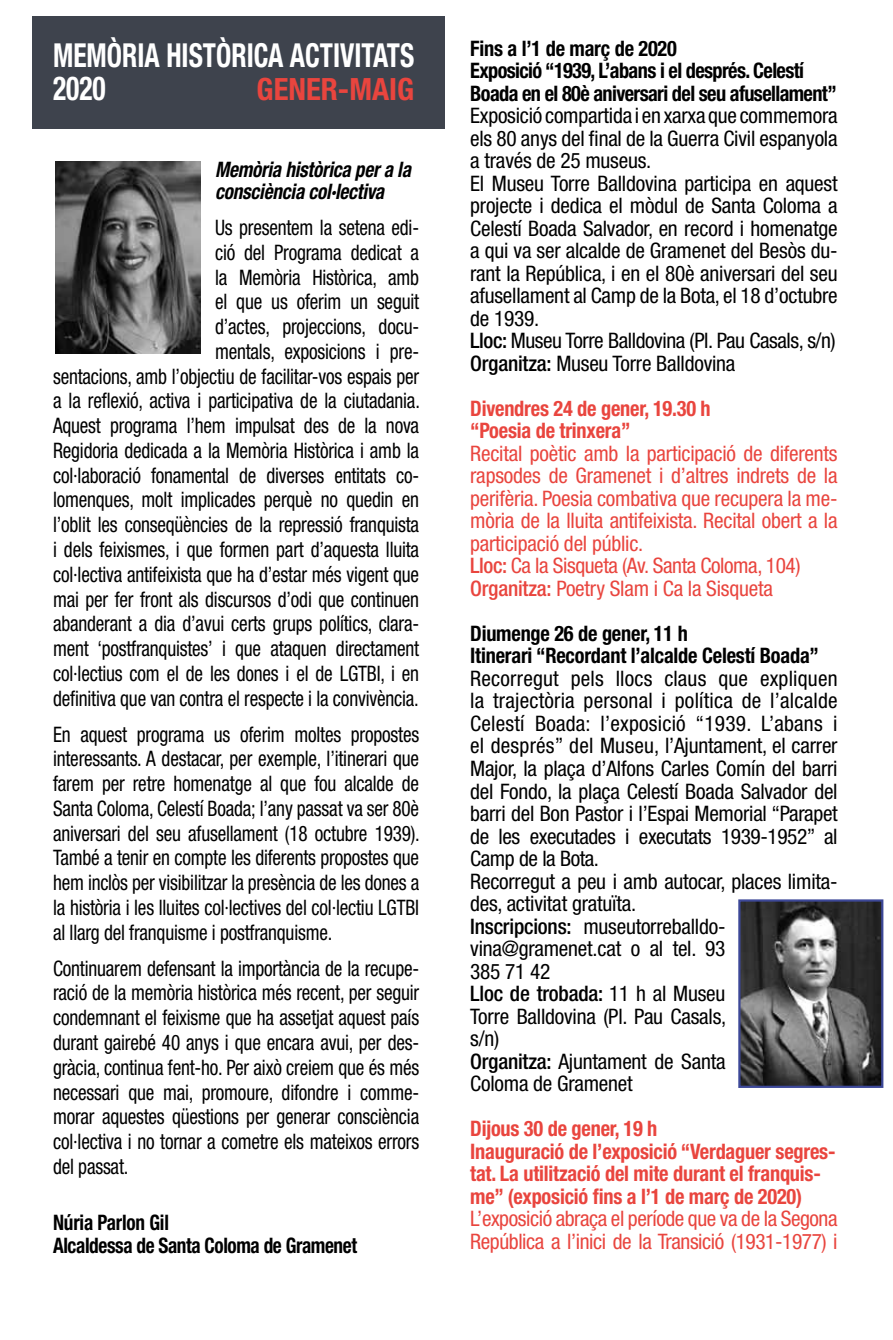
<style>
.page{position:relative;width:893px;height:1340px;background:#fff}
.page>*{position:absolute;margin:0;border:0;box-sizing:border-box;transform-origin:0 0}
.t1{font:700 condensed 33.07px/33.1px "Helvetica Neue LT Std";color:#fff;scale:.83 1}
.t2{font:700 condensed 30.6px "Helvetica Neue LT Std";color:#e9453e}
.t3{font:condensed 21.38px/24.8px "Helvetica Neue LT Std";letter-spacing:-.01em;color:#000;text-align:justify;scale:.9 1}
.t4{font:condensed 21.38px/22.5px "Helvetica Neue LT Std";letter-spacing:-.01em;color:#000}
.t5{font:condensed 21.38px/22.5px "Helvetica Neue LT Std";letter-spacing:-.01em;color:#e9453e}
.t6{font:700 condensed 21.38px/22.5px "Helvetica Neue LT Std";letter-spacing:-.01em;color:#e9453e;scale:.95 1}
.t7{font:700 condensed 21.38px/22.5px "Helvetica Neue LT Std";letter-spacing:-.02em;color:#000;scale:.95 1}
.t8{font:700 condensed 21.38px/22.5px "Helvetica Neue LT Std";letter-spacing:-.02em;color:#000;scale:.9 1}
.t9{font:italic 700 condensed 21.38px/22.5px "Helvetica Neue LT Std";letter-spacing:-.01em;color:#000;scale:.9 1}
.s1{font-weight:500}
</style>
<div class="page">
<div style="left:32px;top:16px;width:413px;height:112px;background:#3e434d"></div>
<img style="left:55px;top:161px;width:146px;height:193px">
<img style="left:741px;top:902px;width:139px;height:182px">
<div style="left:738px;top:899px;width:145px;height:188px;border:2px solid #3d4898"></div>
<h1 class="t1" style="left:53px;top:38px;width:437px">MEMÒRIA HISTÒRICA ACTIVITATS<br>2020</h1>
<h2 class="t2" style="left:257px;top:71px;width:159px">GENER-MAIG</h2>
<p class="t9" style="left:215px;top:158px;width:219px">Memòria històrica per a la consciència col·lectiva</p>
<p class="t3" style="left:53px;top:215px;width:409px;text-align:right">Us presentem la setena edi-<br>ció del Programa dedicat a<br>la Memòria Històrica, amb<br>el que us oferim un seguit<br>d’actes, projeccions, docu-<br>mentals, exposicions i pre-<br>sentacions, amb l’objectiu de facilitar-vos espais per a la reflexió, activa i participativa de la ciutadania.<br>Aquest programa l’hem impulsat des de la nova Regidoria dedicada a la Memòria Històrica i amb la col·laboració fonamental de diverses entitats co&shy;lomenques, molt implicades perquè no quedin en l’oblit les conseqüències de la repressió franquista i dels feixismes, i que formen part d’aquesta lluita col·lectiva antifeixista que ha d’estar més vigent que mai per fer front als discursos d’odi que continuen abanderant a dia d’avui certs grups polítics, clara&shy;ment ‘postfranquistes’ i que ataquen directament col·lectius com el de les dones i el de LGTBI, i en definitiva que van contra el respecte i la convivència.</p>
<p class="t3" style="left:53px;top:721px;width:409px">En aquest programa us oferim moltes propostes interessants. A destacar, per exemple, l’itinerari que farem per retre homenatge al que fou alcalde de Santa Coloma, Celestí Boada; l’any passat va ser 80è aniversari del seu afusellament (18 octubre 1939).<br>També a tenir en compte les diferents propostes que hem inclòs per visibilitzar la presència de les dones a la història i les lluites col·lectives del col·lectiu LGTBI al llarg del franquisme i postfranquisme.</p>
<p class="t3" style="left:53px;top:955px;width:408px">Continuarem defensant la importància de la recupe&shy;ració de la memòria històrica més recent, per seguir condemnant el feixisme que ha assetjat aquest país durant gairebé 40 anys i que encara avui, per des&shy;gràcia, continua fent-ho. Per això creiem que és més necessari que mai, promoure, difondre i comme&shy;morar aquestes qüestions per generar consciència col·lectiva i no tornar a cometre els mateixos errors del passat.</p>
<p class="t8" style="left:53px;top:1210px;width:339px">Núria Parlon Gil<br>Alcaldessa de Santa Coloma de Gramenet</p>
<p class="t7" style="left:470px;top:36px;width:387px">Fins a l’1 de març de 2020<br>Exposició “1939, L’abans i el després. Celestí<br>Boada en el 80è aniversari del seu afusellament”</p>
<p class="t4" style="left:470px;top:104px;width:369px">Exposició compartida i en xarxa que commemora els 80 anys del final de la Guerra Civil espanyola a través de 25 museus.<br>El Museu Torre Balldovina participa en aquest projecte i dedica el mòdul de Santa Coloma a Celestí Boada Salvador, en record i homenatge a qui va ser alcalde de Gramenet del Besòs du&shy;rant la República, i en el 80è aniversari del seu afusellament al Camp de la Bota, el 18 d’octubre de 1939.<br><span class="s1">Lloc:</span> Museu Torre Balldovina (Pl. Pau Casals, s/n)<br><span class="s1">Organitza:</span> Museu Torre Balldovina</p>
<p class="t6" style="left:470px;top:396px;width:255px">Divendres 24 de gener, 19.30 h “Poesia de trinxera”</p>
<p class="t5" style="left:470px;top:442px;width:369px">Recital poètic amb la participació de diferents rapsodes de Gramenet i d’altres indrets de la perifèria. Poesia combativa que recupera la me&shy;mòria de la lluita antifeixista. Recital obert a la participació del públic.<br><span class="s1">Lloc:</span> Ca la Sisqueta (Av. Santa Coloma, 104)<br><span class="s1">Organitza:</span> Poetry Slam i Ca la Sisqueta</p>
<p class="t7" style="left:470px;top:621px;width:369px">Diumenge 26 de gener, 11 h<br>Itinerari “Recordant l’alcalde Celestí Boada”</p>
<p class="t4" style="left:470px;top:667px;width:369px">Recorregut pels llocs claus que expliquen la trajectòria personal i política de l’alcalde Celestí Boada: l’exposició “1939. L’abans i el després” del Museu, l’Ajuntament, el carrer Major, la plaça d’Alfons Carles Comín del barri del Fondo, la plaça Celestí Boada Salvador del barri del Bon Pastor i l’Espai Memorial “Parapet de les executades i executats 1939-1952” al Camp de la Bota.<br>Recorregut a peu i amb autocar, places limita&shy;des, activitat gratuïta.<br><span class="s1">Inscripcions:</span> museutorreballdo&shy;vina@gramenet.cat o al tel. 93<br>385 71 42<br><span class="s1">Lloc de trobada:</span> 11 h al Museu<br>Torre Balldovina (Pl. Pau Casals,<br>s/n)<br><span class="s1">Organitza:</span> Ajuntament de Santa<br>Coloma de Gramenet</p>
<p class="t6" style="left:470px;top:1116px;width:386px">Dijous 30 de gener, 19 h<br>Inauguració de l’exposició “Verdaguer segres&shy;tat. La utilització del mite durant el franquis&shy;me” (exposició fins a l’1 de març de 2020)</p>
<p class="t5" style="left:470px;top:1207px;width:369px">L’exposició abraça el període que va de la Segona<br>República a l’inici de la Transició (1931-1977) i</p>
</div>
